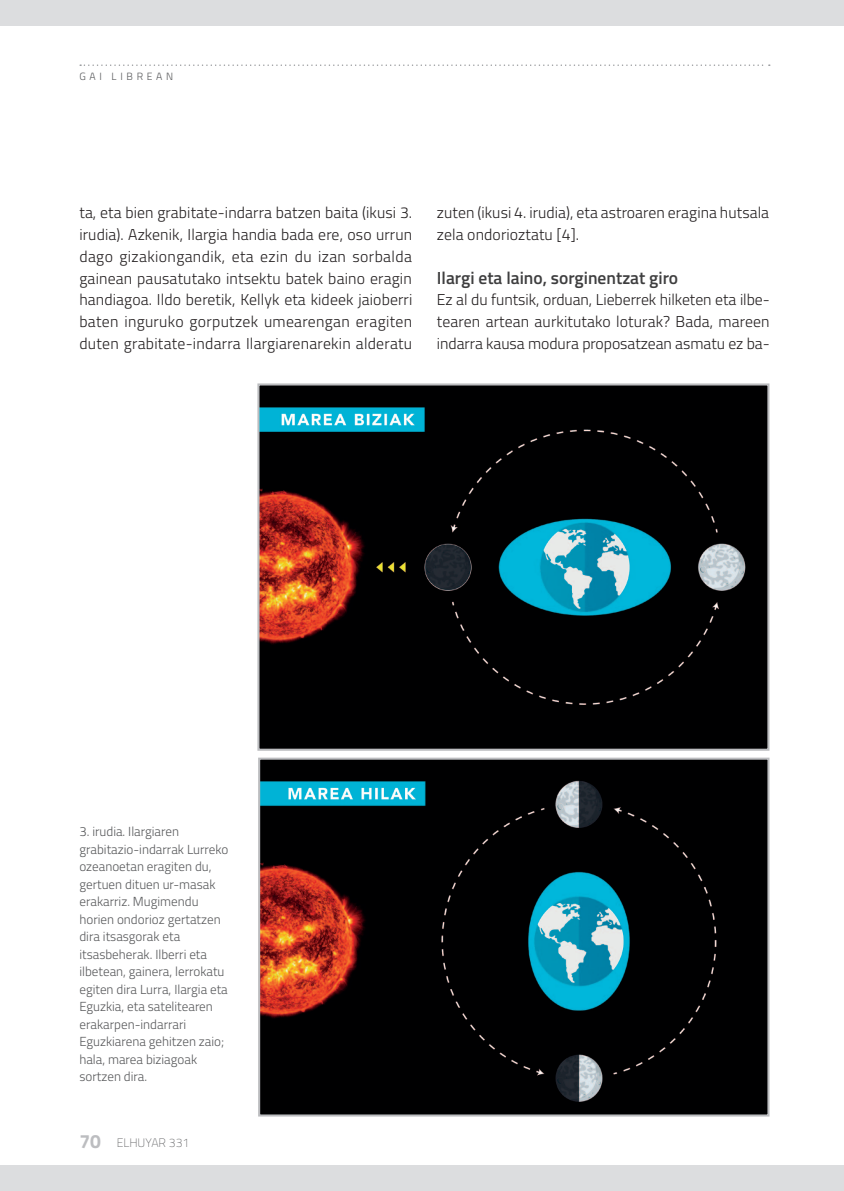
<style>
.page{position:relative;width:844px;height:1191px;background:#fff}
.page>*{position:absolute;margin:0;border:0;box-sizing:border-box;transform-origin:0 0}
.t1{font:600 17.5px "Titillium";color:#3e3e3f}
.t2{font:300 15.75px/21.9px "Titillium";letter-spacing:.005em;color:#231f20;text-align:justify}
.t3{font:300 13.12px/17.5px "Titillium";color:#57585a}
.t4{font:100 12.25px "Titillium";color:#57585a}
.t5{font:300 10.5px "Titillium";letter-spacing:.35em;color:#57585a}
.s1{font-weight:700;font-size:19.25px;color:#bcbdc0}
</style>
<div class="page">
<div style="left:0;top:0;width:843px;height:26px;background:#dcdddf"></div>
<div style="left:0;top:1165px;width:843px;height:26px;background:#dcdddf"></div>
<svg style="left:80px;top:64px;width:689px;height:2px"></svg>
<img style="left:260px;top:386px;width:506px;height:361px">
<div style="left:257px;top:383px;width:512px;height:367px;border:2px solid #bcbdc0"></div>
<img style="left:261px;top:760px;width:505px;height:353px">
<div style="left:258px;top:757px;width:511px;height:359px;border:2px solid #bcbdc0"></div>
<p class="t5" style="left:79px;top:68px;width:95px">GAI LIBREAN</p>
<p class="t2" style="left:79px;top:201px;width:334px">ta, eta bien grabitate-indarra batzen baita (ikusi 3. irudia). Azkenik, Ilargia handia bada ere, oso urrun dago gizakiongandik, eta ezin du izan sorbalda gainean pausatutako intsektu batek baino eragin handiagoa. Ildo beretik, Kellyk eta kideek jaioberri baten inguruko gorputzek umearengan eragiten duten grabitate-indarra Ilargiarenarekin alderatu</p>
<p class="t2" style="left:437px;top:201px;width:333px">zuten (ikusi 4. irudia), eta astroaren eragina hutsala zela ondorioztatu [4].</p>
<p class="t1" style="left:437px;top:264px;width:243px">Ilargi eta laino, sorginentzat giro</p>
<p class="t2" style="left:437px;top:288px;width:334px">Ez al du funtsik, orduan, Lieberrek hilketen eta ilbe&shy;tearen artean aurkitutako loturak? Bada, mareen indarra kausa modura proposatzean asmatu ez ba-</p>
<p class="t3" style="left:79px;top:822px;width:150px">3. irudia. Ilargiaren grabitazio-indarrak Lurreko ozeanoetan eragiten du, gertuen dituen ur-masak erakarriz. Mugimendu horien ondorioz gertatzen dira itsasgorak eta itsasbeherak. Ilberri eta ilbetean, gainera, lerrokatu egiten dira Lurra, Ilargia eta<br>Eguzkia, eta satelitearen erakarpen-indarrari<br>Eguzkiarena gehitzen zaio; hala, marea biziagoak sortzen dira.</p>
<p class="t4" style="left:79px;top:1133px;width:111px"><span class="s1">70</span> ELHUYAR 331</p>
</div>
